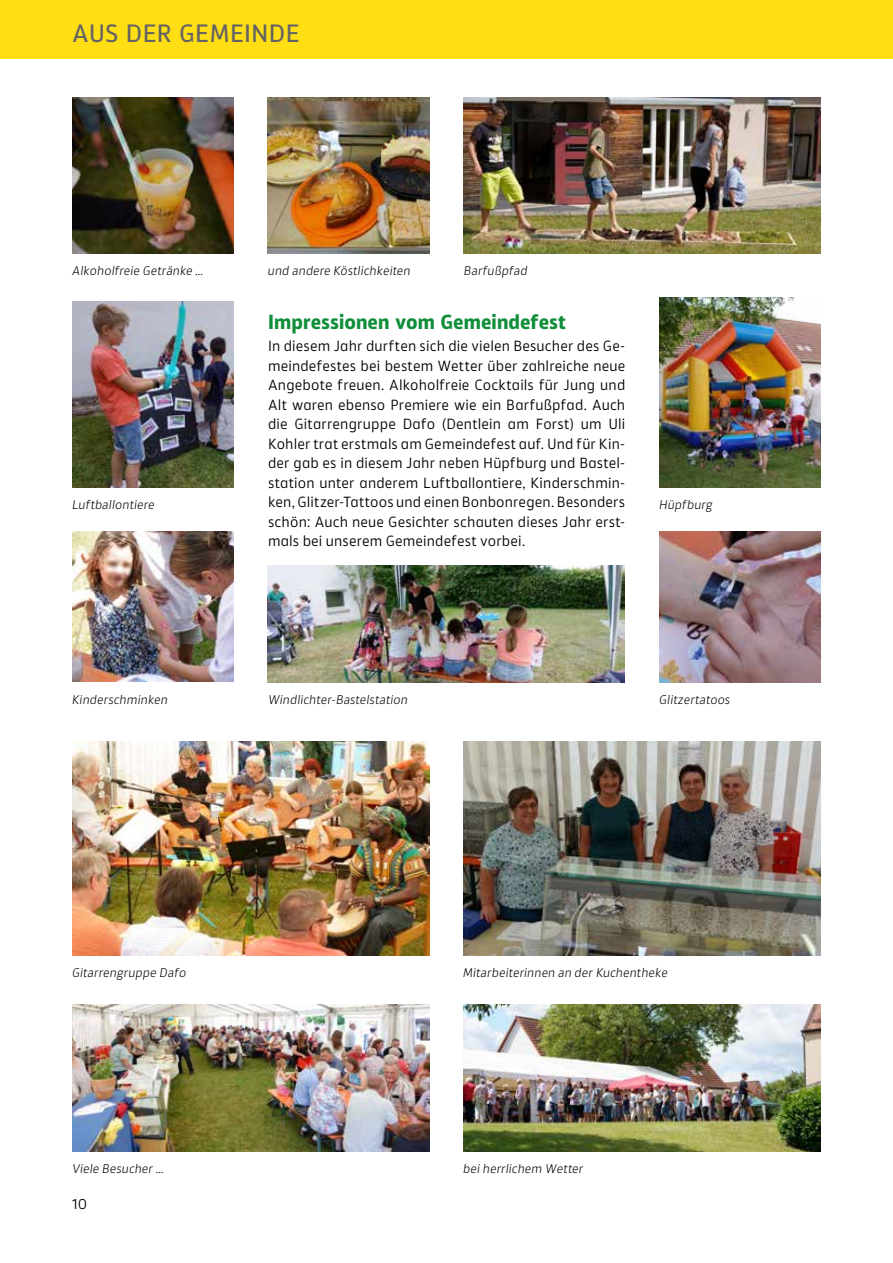
<style>
.page{position:relative;width:893px;height:1263px;background:#fff}
.page>*{position:absolute;margin:0;border:0;box-sizing:border-box;transform-origin:0 0}
.t1{font:500 24px "Akwe Pro";letter-spacing:.015em;color:#646363}
.t2{font:700 19.5px "Akwe Pro";letter-spacing:.005em;color:#108e3a}
.t3{font:14.1px/19.5px "Akwe Pro";letter-spacing:.01em;color:#000;text-align:justify}
.t4{font:italic 300 12px "Akwe Pro";letter-spacing:.02em;color:#000}
</style>
<div class="page">
<div style="left:0;top:0;width:893px;height:58px;background:#ffde14"></div>
<img style="left:72px;top:98px;width:162px;height:156px">
<img style="left:463px;top:97px;width:357px;height:156px">
<img style="left:659px;top:531px;width:162px;height:151px">
<img style="left:72px;top:531px;width:162px;height:150px">
<img style="left:72px;top:302px;width:162px;height:186px">
<img style="left:72px;top:741px;width:357px;height:215px">
<img style="left:463px;top:1005px;width:357px;height:147px">
<img style="left:659px;top:298px;width:162px;height:190px">
<img style="left:268px;top:98px;width:162px;height:156px">
<img style="left:72px;top:1005px;width:357px;height:147px">
<img style="left:463px;top:741px;width:358px;height:215px">
<img style="left:268px;top:566px;width:357px;height:116px">
<h1 class="t1" style="left:72px;top:15px;width:229px">AUS DER GEMEINDE</h1>
<p class="t4" style="left:72px;top:262px;width:133px">Alkoholfreie Getränke …</p>
<p class="t4" style="left:268px;top:262px;width:144px">und andere Köstlichkeiten</p>
<p class="t4" style="left:464px;top:262px;width:65px">Barfußpfad</p>
<p class="t4" style="left:72px;top:496px;width:84px">Luftballontiere</p>
<h2 class="t2" style="left:268px;top:306px;width:299px">Impressionen vom Gemeindefest</h2>
<p class="t3" style="left:268px;top:335px;width:359px">In diesem Jahr durften sich die vielen Besucher des Ge&shy;meindefestes bei bestem Wetter über zahlreiche neue Angebote freuen. Alkoholfreie Cocktails für Jung und Alt waren ebenso Premiere wie ein Barfußpfad. Auch die Gitarrengruppe Dafo (Dentlein am Forst) um Uli Kohler trat erstmals am Gemeindefest auf. Und für Kin&shy;der gab es in diesem Jahr neben Hüpfburg und Bastel&shy;station unter anderem Luftballontiere, Kinderschmin&shy;ken, Glitzer-Tattoos und einen Bonbonregen. Besonders schön: Auch neue Gesichter schauten dieses Jahr erst&shy;mals bei unserem Gemeindefest vorbei.</p>
<p class="t4" style="left:659px;top:496px;width:55px">Hüpfburg</p>
<p class="t4" style="left:72px;top:691px;width:97px">Kinderschminken</p>
<p class="t4" style="left:659px;top:691px;width:73px">Glitzertatoos</p>
<p class="t4" style="left:268px;top:691px;width:141px">Windlichter-Bastelstation</p>
<p class="t4" style="left:72px;top:964px;width:116px">Gitarrengruppe Dafo</p>
<p class="t4" style="left:72px;top:1160px;width:93px">Viele Besucher …</p>
<p class="t3" style="left:72px;top:1193px;width:17px">10</p>
<p class="t4" style="left:463px;top:964px;width:206px">Mitarbeiterinnen an der Kuchentheke</p>
<p class="t4" style="left:463px;top:1160px;width:122px">bei herrlichem Wetter</p>
</div>
